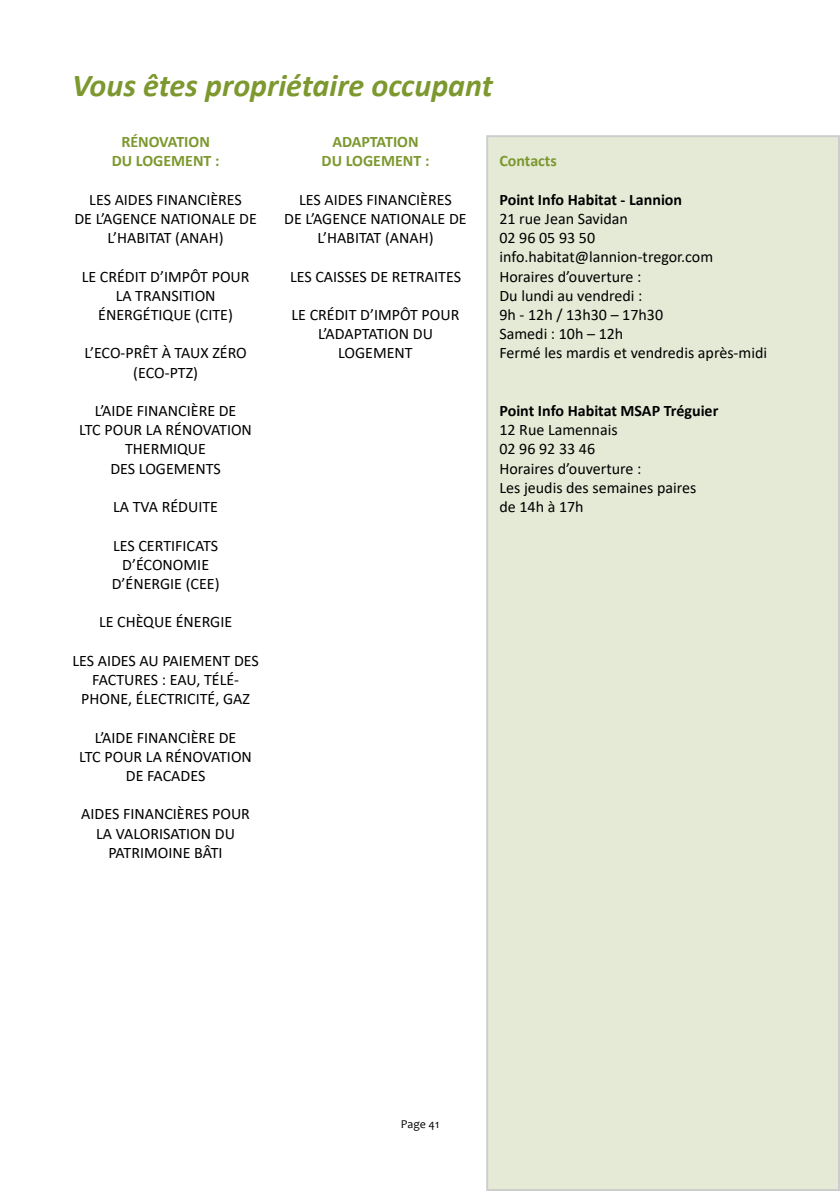
<style>
.page{position:relative;width:840px;height:1191px;background:#fff}
.page>*{position:absolute;margin:0;border:0;box-sizing:border-box;transform-origin:0 0}
.t1{font:italic 700 32px "Calibri";color:#7c982e}
.t2{font:16px/19.2px "Calibri";color:#000;text-align:center}
.t3{font:700 16px "Calibri";color:#000}
.t4{font:700 16px/19.2px "Calibri";color:#7c982e;text-align:center}
.t5{font:12px "Candara";color:#000}
</style>
<div class="page">
<div style="left:487px;top:136px;width:351px;height:1054px;background:#e5ead6"></div>
<h1 class="t1" style="left:72px;top:63px;width:422px">Vous êtes propriétaire occupant</h1>
<p class="t4" style="left:112px;top:132px;width:109px">RÉNOVATION<br>DU LOGEMENT :</p>
<p class="t2" style="left:74px;top:189px;width:184px">LES AIDES FINANCIÈRES<br>DE L’AGENCE NATIONALE DE<br>L’HABITAT (ANAH)</p>
<p class="t2" style="left:82px;top:266px;width:169px">LE CRÉDIT D’IMPÔT POUR<br>LA TRANSITION<br>ÉNERGÉTIQUE (CITE)</p>
<p class="t2" style="left:84px;top:343px;width:164px">L’ECO-PRÊT À TAUX ZÉRO (ECO-PTZ)</p>
<p class="t2" style="left:79px;top:401px;width:174px">L’AIDE FINANCIÈRE DE<br>LTC POUR LA RÉNOVATION<br>THERMIQUE<br>DES LOGEMENTS</p>
<p class="t2" style="left:113px;top:497px;width:106px">LA TVA RÉDUITE</p>
<p class="t2" style="left:112px;top:535px;width:109px">LES CERTIFICATS<br>D’ÉCONOMIE<br>D’ÉNERGIE (CEE)</p>
<p class="t2" style="left:99px;top:612px;width:135px">LE CHÈQUE ÉNERGIE</p>
<p class="t2" style="left:72px;top:650px;width:188px">LES AIDES AU PAIEMENT DES<br>FACTURES : EAU, TÉLÉ-<br>PHONE, ÉLECTRICITÉ, GAZ</p>
<p class="t2" style="left:79px;top:727px;width:174px">L’AIDE FINANCIÈRE DE<br>LTC POUR LA RÉNOVATION<br>DE FACADES</p>
<p class="t2" style="left:81px;top:804px;width:170px">AIDES FINANCIÈRES POUR<br>LA VALORISATION DU<br>PATRIMOINE BÂTI</p>
<p class="t4" style="left:321px;top:132px;width:109px">ADAPTATION<br>DU LOGEMENT :</p>
<p class="t2" style="left:284px;top:189px;width:184px">LES AIDES FINANCIÈRES<br>DE L’AGENCE NATIONALE DE<br>L’HABITAT (ANAH)</p>
<p class="t2" style="left:290px;top:266px;width:172px">LES CAISSES DE RETRAITES</p>
<p class="t2" style="left:291px;top:305px;width:169px">LE CRÉDIT D’IMPÔT POUR<br>L’ADAPTATION DU<br>LOGEMENT</p>
<p class="t4" style="left:499px;top:151px;width:59px">Contacts</p>
<p class="t3" style="left:499px;top:188px;width:184px">Point Info Habitat ‐ Lannion</p>
<p class="t2" style="left:499px;top:209px;width:269px;text-align:left">21 rue Jean Savidan<br>02 96 05 93 50 info.habitat@lannion‐tregor.com<br>Horaires d’ouverture :<br>Du lundi au vendredi :<br>9h ‐ 12h / 13h30 – 17h30<br>Samedi : 10h – 12h<br>Fermé les mardis et vendredis après‐midi</p>
<p class="t3" style="left:499px;top:399px;width:220px">Point Info Habitat MSAP Tréguier</p>
<p class="t2" style="left:499px;top:420px;width:198px;text-align:left">12 Rue Lamennais<br>02 96 92 33 46<br>Horaires d’ouverture :<br>Les jeudis des semaines paires de 14h à 17h</p>
<p class="t5" style="left:400px;top:1116px;width:40px">Page 41</p>
</div>
